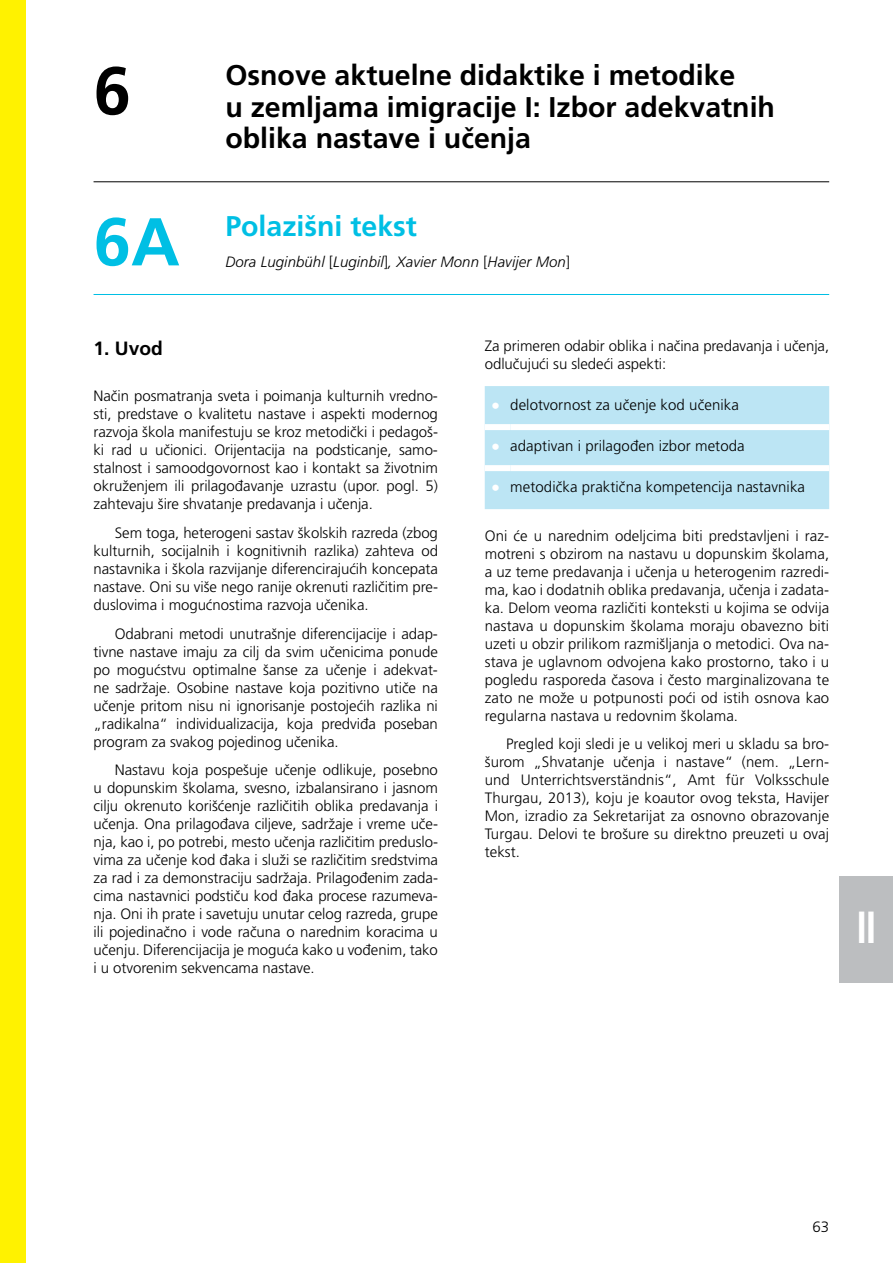
<style>
.page{position:relative;width:893px;height:1263px;background:#fff}
.page>*{position:absolute;margin:0;border:0;box-sizing:border-box;transform-origin:0 0}
.t1{font:700 67.5px "Frutiger LT Pro";color:#00bfe4}
.t2{font:700 67.5px "Frutiger LT Pro";color:#000}
.t3{font:700 condensed 45px "Frutiger";color:#fff;scale:.9 1}
.t4{font:700 28.5px/31.5px "Frutiger LT Pro";color:#000}
.t5{font:700 28.5px "Frutiger LT Pro";color:#00bfe4}
.t6{font:700 19.2px "Frutiger LT Pro";color:#000}
.t7{font:300 15px/18px "Frutiger LT Pro";letter-spacing:-.005em;color:#000;text-align:justify}
.t8{font:italic 300 15px "Frutiger LT Pro";letter-spacing:.005em;color:#000}
.s1{font-style:normal}
.s2{font-weight:700;font-size:18px;color:#fff}
</style>
<div class="page">
<div style="left:0;top:0;width:26px;height:1263px;background:#fff200"></div>
<div style="left:485px;top:386px;width:344px;height:123px;background:#bce5f4"></div>
<div style="left:485px;top:424px;width:25px;height:6px;background:#fff"></div>
<div style="left:510px;top:424px;width:319px;height:6px;background:#fff"></div>
<div style="left:485px;top:465px;width:25px;height:6px;background:#fff"></div>
<div style="left:510px;top:465px;width:319px;height:6px;background:#fff"></div>
<hr style="left:94px;top:181px;width:735px;height:1px;background:#000">
<hr style="left:94px;top:294px;width:735px;height:1px;background:#00bfe4">
<div style="left:840px;top:876px;width:53px;height:106px;background:#bcbec0"></div>
<h1 class="t2" style="left:94px;top:51px;width:39px">6</h1>
<h1 class="t1" style="left:94px;top:202px;width:88px">6A</h1>
<h3 class="t4" style="left:225px;top:60px;width:551px">Osnove aktuelne didaktike i metodike<br>u zemljama imigracije I: Izbor adekvatnih oblika nastave i učenja</h3>
<h3 class="t5" style="left:225px;top:209px;width:193px">Polazišni tekst</h3>
<p class="t8" style="left:225px;top:253px;width:346px">Dora Luginbühl <span class="s1">[</span>Luginbil<span class="s1">]</span>, Xavier Monn <span class="s1">[</span>Havijer Mon<span class="s1">]</span></p>
<p class="t6" style="left:94px;top:337px;width:71px">1. Uvod</p>
<p class="t7" style="left:94px;top:387px;width:346px">Način posmatranja sveta i poimanja kulturnih vredno&shy;sti, predstave o kvalitetu nastave i aspekti modernog razvoja škola manifestuju se kroz metodički i pedagoš&shy;ki rad u učionici. Orijentacija na podsticanje, samo&shy;stalnost i samoodgovornost kao i kontakt sa životnim okruženjem ili prilagođavanje uzrastu (upor. pogl. 5) zahtevaju šire shvatanje predavanja i učenja.</p>
<p class="t7" style="left:94px;top:524px;width:346px;text-indent:21px">Sem toga, heterogeni sastav školskih razreda (zbog kulturnih, socijalnih i kognitivnih razlika) zahteva od nastavnika i škola razvijanje diferencirajućih koncepata nastave. Oni su više nego ranije okrenuti različitim pre&shy;duslovima i mogućnostima razvoja učenika.</p>
<p class="t7" style="left:94px;top:624px;width:346px;text-indent:21px">Odabrani metodi unutrašnje diferencijacije i adap&shy;tivne nastave imaju za cilj da svim učenicima ponude po mogućstvu optimalne šanse za učenje i adekvat&shy;ne sadržaje. Osobine nastave koja pozitivno utiče na učenje pritom nisu ni ignorisanje postojećih razlika ni „radikalna“ individualizacija, koja predviđa poseban program za svakog pojedinog učenika.</p>
<p class="t7" style="left:94px;top:761px;width:346px;text-indent:21px">Nastavu koja pospešuje učenje odlikuje, posebno u dopunskim školama, svesno, izbalansirano i jasnom cilju okrenuto korišćenje različitih oblika predavanja i učenja. Ona prilagođava ciljeve, sadržaje i vreme uče&shy;nja, kao i, po potrebi, mesto učenja različitim preduslo&shy;vima za učenje kod đaka i služi se različitim sredstvima za rad i za demonstraciju sadržaja. Prilagođenim zada&shy;cima nastavnici podstiču kod đaka procese razumeva&shy;nja. Oni ih prate i savetuju unutar celog razreda, grupe ili pojedinačno i vode računa o narednim koracima u učenju. Diferencijacija je moguća kako u vođenim, tako i u otvorenim sekvencama nastave.</p>
<p class="t7" style="left:485px;top:337px;width:346px">Za primeren odabir oblika i načina predavanja i učenja, odlučujući su sledeći aspekti:</p>
<p class="t7" style="left:491px;top:396px;width:249px"><span class="s2">•</span> delotvornost za učenje kod učenika</p>
<p class="t7" style="left:491px;top:437px;width:255px"><span class="s2">•</span> adaptivan i prilagođen izbor metoda</p>
<p class="t7" style="left:491px;top:478px;width:315px"><span class="s2">•</span> metodička praktična kompetencija nastavnika</p>
<p class="t7" style="left:485px;top:527px;width:346px">Oni će u narednim odeljcima biti predstavljeni i raz&shy;motreni s obzirom na nastavu u dopunskim školama, a uz teme predavanja i učenja u heterogenim razredi&shy;ma, kao i dodatnih oblika predavanja, učenja i zadata&shy;ka. Delom veoma različiti konteksti u kojima se odvija nastava u dopunskim školama moraju obavezno biti uzeti u obzir prilikom razmišljanja o metodici. Ova na&shy;stava je uglavnom odvojena kako prostorno, tako i u pogledu rasporeda časova i često marginalizovana te zato ne može u potpunosti poći od istih osnova kao regularna nastava u redovnim školama.</p>
<p class="t7" style="left:485px;top:735px;width:346px;text-indent:21px">Pregled koji sledi je u velikoj meri u skladu sa bro&shy;šurom „Shvatanje učenja i nastave“ (nem. „Lern&shy;und Unterrichtsverständnis“, Amt für Volksschule Thurgau, 2013), koju je koautor ovog teksta, Havijer Mon, izradio za Sekretarijat za osnovno obrazovanje Turgau. Delovi te brošure su direktno preuzeti u ovaj tekst.</p>
<h2 class="t3" style="left:856px;top:900px;width:24px">II</h2>
<p class="t7" style="left:812px;top:1217px;width:18px">63</p>
</div>
